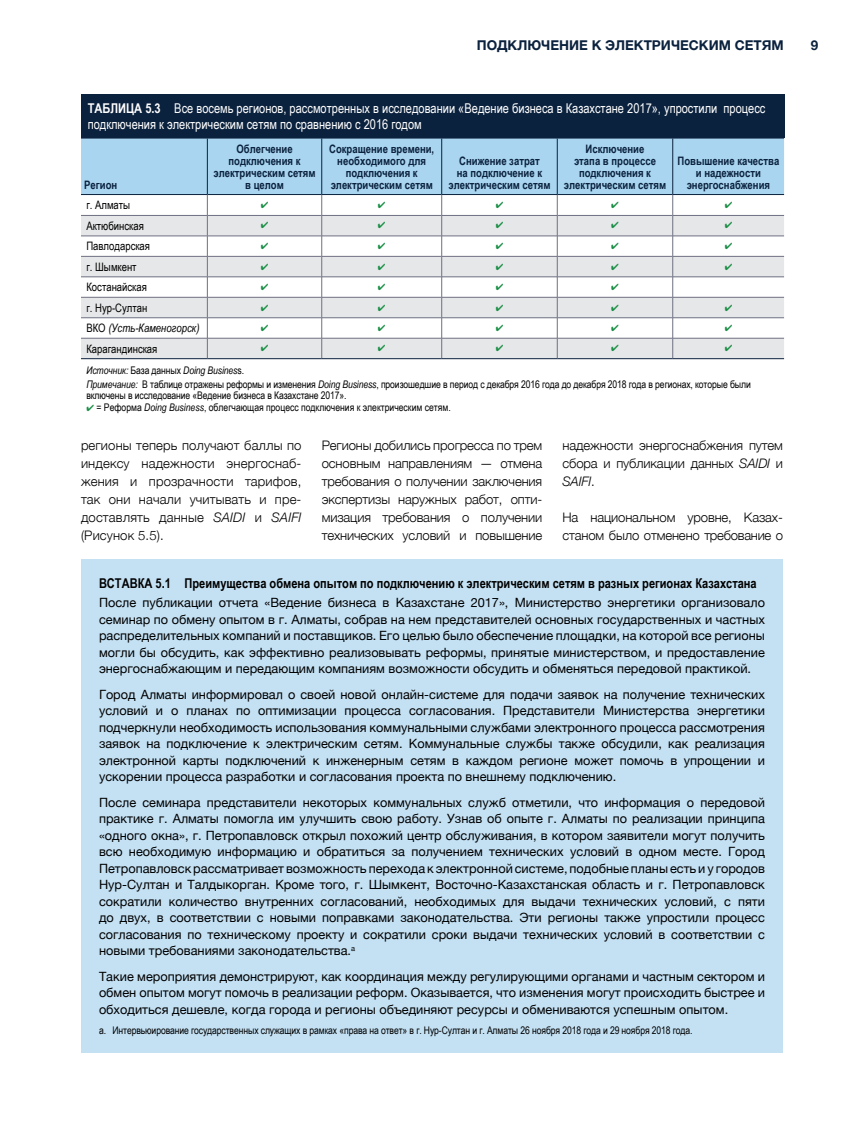
<style>
.page{position:relative;width:864px;height:1134px;background:#fff}
.page>*{position:absolute;margin:0;border:0;box-sizing:border-box;transform-origin:0 0}
.Table_Title{font:13.5px/15.8px "Arial Narrow";color:#fff}
.Box_Title{font:700 13.5px "Arial Narrow";color:#000}
.t1{font:700 13.5px "Helvetica Neue";color:#0b223e}
.Body{font:300 13.2px/18px "Helvetica Neue";letter-spacing:-.01em;color:#000;text-align:justify}
.Box_Sidebar_Body{font:12.75px/16.5px "Helvetica Neue";color:#000;text-align:justify}
.Sub_head_Russian{font:700 11.7px/12px "Arial Narrow";color:#0b223e;text-align:center}
.Table-text_left_Russ{font:11.7px "Arial Narrow";color:#000}
.Table-text_left_Russ-2{font:italic 11.7px "Arial Narrow";color:#000}
.Table_Source{font:10.5px/11.2px "Arial Narrow";letter-spacing:-.01em;color:#000}
.Table_Source-2{font:italic 10.5px "Arial Narrow";letter-spacing:-.01em;color:#000}
.s1{font-weight:700}
.s2{font-style:normal}
.s3{font-style:italic}
.s4{color:#188e44}
</style>
<div class="page">
<div style="left:81px;top:560px;width:702px;height:493px;background:#c4e1f4"></div>
<div style="left:81px;top:94px;width:703px;height:44px;background:#0b223e"></div>
<div style="left:81px;top:139px;width:703px;height:55px;background:#a9d5f0"></div>
<hr style="left:81px;top:138px;width:126px;height:1px;background:#0b223e">
<hr style="left:207px;top:138px;width:115px;height:1px;background:#0b223e">
<hr style="left:322px;top:138px;width:120px;height:1px;background:#0b223e">
<hr style="left:442px;top:138px;width:115px;height:1px;background:#0b223e">
<hr style="left:557px;top:138px;width:116px;height:1px;background:#0b223e">
<hr style="left:207px;top:138px;width:1px;height:56px;background:#0b223e">
<hr style="left:321px;top:138px;width:1px;height:56px;background:#0b223e">
<hr style="left:441px;top:138px;width:1px;height:56px;background:#0b223e">
<hr style="left:557px;top:138px;width:1px;height:56px;background:#0b223e">
<hr style="left:81px;top:194px;width:126px;height:1px;background:#0b223e">
<hr style="left:207px;top:194px;width:115px;height:1px;background:#0b223e">
<hr style="left:322px;top:194px;width:120px;height:1px;background:#0b223e">
<hr style="left:442px;top:194px;width:115px;height:1px;background:#0b223e">
<hr style="left:557px;top:194px;width:116px;height:1px;background:#0b223e">
<hr style="left:673px;top:138px;width:111px;height:1px;background:#0b223e">
<hr style="left:673px;top:194px;width:111px;height:1px;background:#0b223e">
<hr style="left:672px;top:138px;width:1px;height:56px;background:#0b223e">
<hr style="left:81px;top:358px;width:126px;height:1px;background:#0b223e">
<hr style="left:207px;top:358px;width:115px;height:1px;background:#0b223e">
<hr style="left:322px;top:358px;width:120px;height:1px;background:#0b223e">
<hr style="left:442px;top:358px;width:115px;height:1px;background:#0b223e">
<hr style="left:557px;top:358px;width:116px;height:1px;background:#0b223e">
<hr style="left:673px;top:358px;width:111px;height:1px;background:#0b223e">
<svg style="left:81px;top:195px;width:703px;height:163px"></svg>
<p class="t1" style="left:477px;top:37px;width:308px">ПОДКЛЮЧЕНИЕ К ЭЛЕКТРИЧЕСКИМ СЕТЯМ</p>
<p class="t1" style="left:811px;top:37px;width:9px">9</p>
<p class="Table_Title" style="left:88px;top:100px;width:679px"><span class="s1">ТАБЛИЦА 5.3</span> Все восемь регионов, рассмотренных в исследовании «Ведение бизнеса в Казахстане 2017», упростили процесс подключения к электрическим сетям по сравнению с 2016 годом</p>
<p class="Sub_head_Russian" style="left:84px;top:178px;width:35px">Регион</p>
<p class="Sub_head_Russian" style="left:214px;top:142px;width:104px">Облегчение подключения к электрическим сетям в целом</p>
<p class="Sub_head_Russian" style="left:329px;top:142px;width:107px">Сокращение времени, необходимого для подключения к электрическим сетям</p>
<p class="Sub_head_Russian" style="left:448px;top:154px;width:104px">Снижение затрат<br>на подключение к электрическим сетям</p>
<p class="Sub_head_Russian" style="left:564px;top:142px;width:104px">Исключение<br>этапа в процессе подключения к электрическим сетям</p>
<p class="Sub_head_Russian" style="left:677px;top:154px;width:103px">Повышение качества и надежности энергоснабжения</p>
<p class="Table-text_left_Russ" style="left:86px;top:196px;width:46px">г. Алматы</p>
<p class="Table-text_left_Russ" style="left:86px;top:217px;width:59px">Актюбинская</p>
<p class="Table-text_left_Russ" style="left:86px;top:238px;width:65px">Павлодарская</p>
<p class="Table-text_left_Russ" style="left:86px;top:258px;width:52px">г. Шымкент</p>
<p class="Table-text_left_Russ" style="left:86px;top:279px;width:62px">Костанайская</p>
<p class="Table-text_left_Russ" style="left:86px;top:299px;width:63px">г. Нур-Султан</p>
<p class="Table-text_left_Russ-2" style="left:86px;top:320px;width:115px"><span class="s2">ВКО</span> (Усть-Каменогорск)</p>
<p class="Table-text_left_Russ" style="left:86px;top:340px;width:73px">Карагандинская</p>
<p class="Table_Source-2" style="left:86px;top:363px;width:159px">Источник: <span class="s2">База данных</span> Doing Busines<span class="s2">s.</span></p>
<p class="Table_Source" style="left:86px;top:378px;width:666px"><span class="s3">Примечание:</span> В таблице отражены реформы и изменения <span class="s3">Doing Business</span>, произошедшие в период с декабря 2016 года до декабря 2018 года в регионах, которые были включены в исследование «Ведение бизнеса в Казахстане 2017».</p>
<p class="Table_Source" style="left:86px;top:402px;width:366px"><span class="s4">✔</span> <span class="s3">=</span> Реформа <span class="s3">Doing Business</span>, облегчающая процесс подключения к электрическим сетям.</p>
<p class="Body" style="left:81px;top:435px;width:222px">регионы теперь получают баллы по индексу надежности энергоснаб&shy;жения и прозрачности тарифов, так они начали учитывать и пре&shy;доставлять данные <span class="s3">SAIDI</span> и <span class="s3">SAIFI </span>(Рисунок 5.5).</p>
<p class="Body" style="left:322px;top:435px;width:222px">Регионы добились прогресса по трем основным направлениям — отмена требования о получении заключения экспертизы наружных работ, опти&shy;мизация требования о получении технических условий и повышение</p>
<p class="Body" style="left:562px;top:435px;width:222px">надежности энергоснабжения путем сбора и публикации данных <span class="s3">SAIDI</span> и <span class="s3">SAIFI</span>.</p>
<p class="Body" style="left:562px;top:507px;width:222px">На национальном уровне, Казах&shy;станом было отменено требование о</p>
<p class="Box_Title" style="left:99px;top:573px;width:659px">ВСТАВКА 5.1 Преимущества обмена опытом по подключению к электрическим сетям в разных регионах Казахстана</p>
<p class="Box_Sidebar_Body" style="left:99px;top:594px;width:668px">После публикации отчета «Ведение бизнеса в Казахстане 2017», Министерство энергетики организовало семинар по обмену опытом в г. Алматы, собрав на нем представителей основных государственных и частных распределительных компаний и поставщиков. Его целью было обеспечение площадки, на которой все регионы могли бы обсудить, как эффективно реализовывать реформы, принятые министерством, и предоставление энергоснабжающим и передающим компаниям возможности обсудить и обменяться передовой практикой.</p>
<p class="Box_Sidebar_Body" style="left:99px;top:686px;width:668px">Город Алматы информировал о своей новой онлайн-системе для подачи заявок на получение технических условий и о планах по оптимизации процесса согласования. Представители Министерства энергетики подчеркнули необходимость использования коммунальными службами электронного процесса рассмотрения заявок на подключение к электрическим сетям. Коммунальные службы также обсудили, как реализация электронной карты подключений к инженерным сетям в каждом регионе может помочь в упрощении и ускорении процесса разработки и согласования проекта по внешнему подключению.</p>
<p class="Box_Sidebar_Body" style="left:99px;top:794px;width:668px">После семинара представители некоторых коммунальных служб отметили, что информация о передовой практике г. Алматы помогла им улучшить свою работу. Узнав об опыте г. Алматы по реализации принципа «одного окна», г. Петропавловск открыл похожий центр обслуживания, в котором заявители могут получить всю необходимую информацию и обратиться за получением технических условий в одном месте. Город Петропавловск рассматривает возможность перехода к электронной системе, подобные планы есть и у городов Нур-Султан и Талдыкорган. Кроме того, г. Шымкент, Восточно-Казахстанская область и г. Петропавловск сократили количество внутренних согласований, необходимых для выдачи технических условий, с пяти до двух, в соответствии с новыми поправками законодательства. Эти регионы также упростили процесс согласования по техническому проекту и сократили сроки выдачи технических условий в соответствии с новыми требованиями законодательства.<sup>a</sup></p>
<p class="Box_Sidebar_Body" style="left:99px;top:968px;width:668px">Такие мероприятия демонстрируют, как координация между регулирующими органами и частным сектором и обмен опытом могут помочь в реализации реформ. Оказывается, что изменения могут происходить быстрее и обходиться дешевле, когда города и регионы объединяют ресурсы и обмениваются успешным опытом.</p>
<p class="Table_Source" style="left:99px;top:1024px;width:595px">a. Интервьюирование государственных служащих в рамках «права на ответ» в г. Нур-Султан и г. Алматы 26 ноября 2018 года и 29 ноября 2018 года.</p>
</div>
